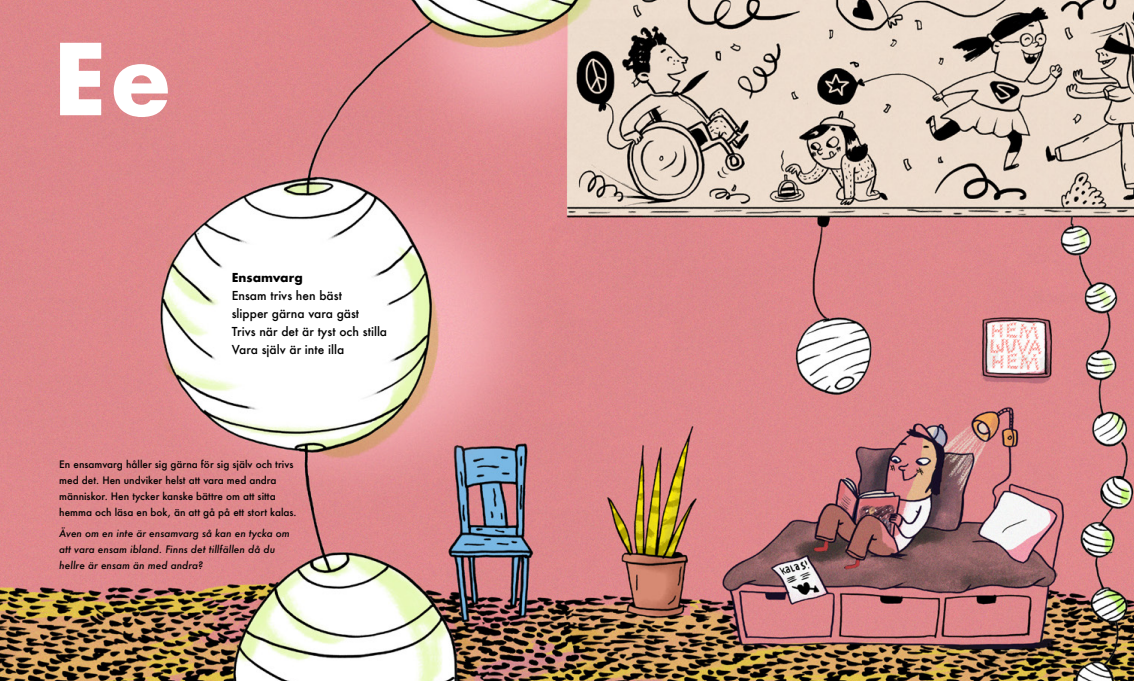
<style>
.page{position:relative;width:1134px;height:681px;background:#fff}
.page>*{position:absolute;margin:0;border:0;box-sizing:border-box;transform-origin:0 0}
.t1{font:700 96px "Futura";color:#fff}
.t2{font:500 12px/18px "Futura";color:#000}
.t3{font:700 12px "Futura";color:#000}
.t4{font:500 10px/16px "Futura";color:#000}
.t5{font:italic 500 10px/16px "Futura";color:#000}
</style>
<div class="page">
<img style="left:0;top:0;width:1134px;height:680px">
<h1 class="t1" style="left:52px;top:10px;width:121px">Ee</h1>
<p class="t3" style="left:232px;top:269px;width:72px">Ensamvarg</p>
<p class="t2" style="left:232px;top:286px;width:157px">Ensam trivs hen bäst<br>slipper gärna vara gäst<br>Trivs när det är tyst och stilla<br>Vara själv är inte illa</p>
<p class="t4" style="left:59px;top:455px;width:239px">En ensamvarg håller sig gärna för sig själv och trivs med det. Hen undviker helst att vara med andra människor. Hen tycker kanske bättre om att sitta hemma och läsa en bok, än att gå på ett stort kalas.</p>
<p class="t5" style="left:59px;top:525px;width:232px">Även om en inte är ensamvarg så kan en tycka om att vara ensam ibland. Finns det tillfällen då du hellre är ensam än med andra?</p>
</div>
